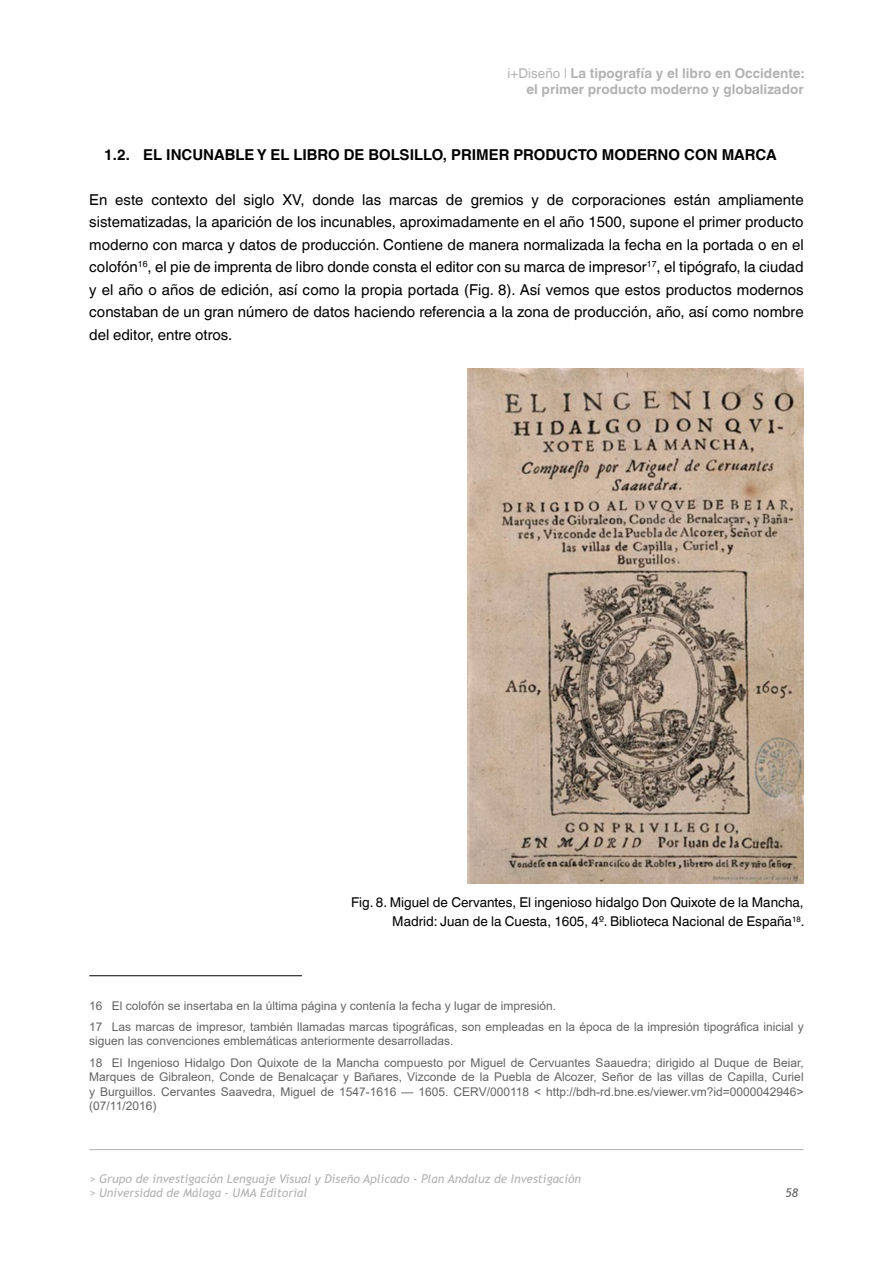
<style>
.page{position:relative;width:893px;height:1263px;background:#fff}
.page>*{position:absolute;margin:0;border:0;box-sizing:border-box;transform-origin:0 0}
.t1{font:15px/22.5px "Helvetica World";color:#000;text-align:justify}
.t2{font:700 15px "Helvetica World";color:#000}
.t3{font:13.5px/19.5px "Helvetica World";color:#000;text-align:right}
.t4{font:700 13.5px/16.2px "Helvetica World";color:#b3b2b2;text-align:right}
.t5{font:12px/21.3px "Arial";color:#646363}
.t6{font:italic 12px/14.4px "Trebuchet MS";color:#b3b2b2}
.t7{font:italic 12px "Trebuchet MS";color:#646363}
.s1{font-weight:400}
</style>
<div class="page">
<hr style="left:89px;top:1149px;width:715px;height:1px;background:#b3b2b2">
<img style="left:467px;top:368px;width:337px;height:515px">
<hr style="left:89px;top:975px;width:213px;height:1px;background:#000">
<p class="t4" style="left:508px;top:65px;width:298px"><span class="s1">i+Diseño |</span> La tipografía y el libro en Occidente: el primer producto moderno y globalizador</p>
<p class="t2" style="left:104px;top:146px;width:674px">1.2. EL INCUNABLE Y EL LIBRO DE BOLSILLO, PRIMER PRODUCTO MODERNO CON MARCA</p>
<p class="t1" style="left:89px;top:188px;width:716px">En este contexto del siglo XV, donde las marcas de gremios y de corporaciones están ampliamente sistematizadas, la aparición de los incunables, aproximadamente en el año 1500, supone el primer producto moderno con marca y datos de producción. Contiene de manera normalizada la fecha en la portada o en el colofón<sup>16</sup>, el pie de imprenta de libro donde consta el editor con su marca de impresor<sup>17</sup>, el tipógrafo, la ciudad y el año o años de edición, así como la propia portada (Fig. 8). Así vemos que estos productos modernos constaban de un gran número de datos haciendo referencia a la zona de producción, año, así como nombre del editor, entre otros.</p>
<p class="t3" style="left:351px;top:892px;width:455px">Fig. 8. Miguel de Cervantes, El ingenioso hidalgo Don Quixote de la Mancha,<br>Madrid: Juan de la Cuesta, 1605, 4º. Biblioteca Nacional de España<sup>18</sup>.</p>
<p class="t5" style="left:89px;top:995px;width:716px">16 El colofón se insertaba en la última página y contenía la fecha y lugar de impresión.<br>17 Las marcas de impresor, también llamadas marcas tipográficas, son empleadas en la época de la impresión tipográfica inicial y</p>
<p class="t5" style="left:89px;top:1030px;width:716px">siguen las convenciones emblemáticas anteriormente desarrolladas.<br>18 El Ingenioso Hidalgo Don Quixote de la Mancha compuesto por Miguel de Cervuantes Saauedra; dirigido al Duque de Beiar,</p>
<p class="t5" style="left:89px;top:1069px;width:716px;line-height:14.4px;text-align:justify">Marques de Gibraleon, Conde de Benalcaçar y Bañares, Vizconde de la Puebla de Alcozer, Señor de las villas de Capilla, Curiel y Burguillos. Cervantes Saavedra, Miguel de 1547-1616 — 1605. CERV/000118 &lt; http://bdh-rd.bne.es/viewer.vm?id=0000042946&gt; (07/11/2016)</p>
<p class="t6" style="left:89px;top:1171px;width:493px">&gt; Grupo de investigación Lenguaje Visual y Diseño Aplicado - Plan Andaluz de Investigación &gt; Universidad de Málaga - UMA Editorial</p>
<p class="t7" style="left:785px;top:1186px;width:14px">58</p>
</div>
